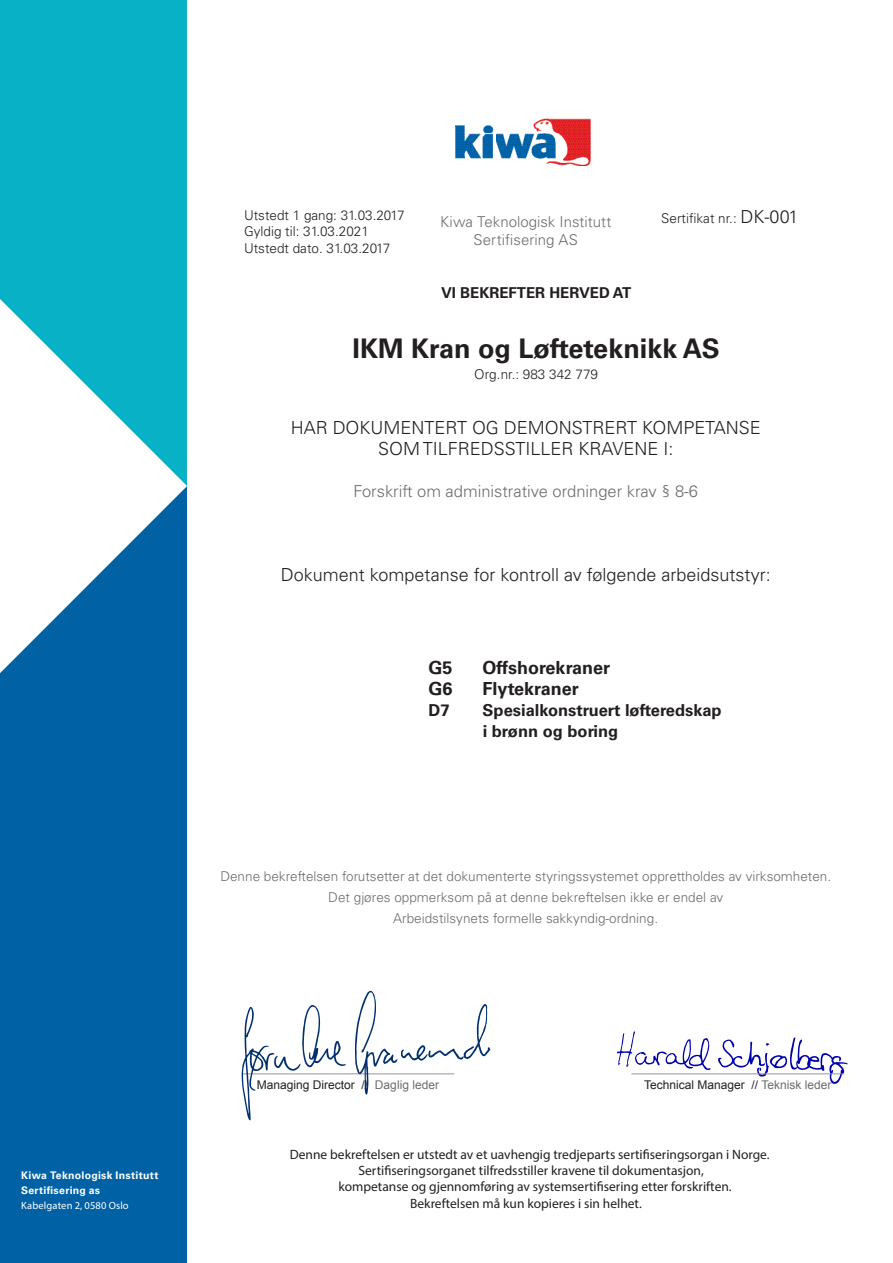
<style>
.page{position:relative;width:893px;height:1263px;background:#fff}
.page>*{position:absolute;margin:0;border:0;box-sizing:border-box;transform-origin:0 0}
.t1{font:700 27px "Univers LT Std";color:#231f20}
.t2{font:300 18px "Univers LT Std";color:#231f20}
.t3{font:700 18px "Univers LT Std";color:#231f20}
.t4{font:700 16.5px "Univers LT Std";color:#231f20}
.t5{font:300 16.5px "Univers LT Std";color:#6c6d70}
.explanation_text{font:300 15px "Univers LT Std";color:#6c6d70}
.t6{font:700 15px "Univers LT Std";color:#231f20}
.t7{font:13.5px "Myriad Pro";color:#231f20}
.t8{font:300 13.5px "Univers LT Std";color:#6c6d70}
.t9{font:300 13.5px "Univers LT Std";color:#231f20}
.t10{font:12px "Arial";color:#231f20}
.t11{font:700 10.5px/15px "Univers LT Std";letter-spacing:.025em;color:#fff}
.t12{font:10.5px "Myriad Pro";letter-spacing:.015em;color:#fff}
.s1{font-size:18px}
.s2{color:#6c6d70}
</style>
<div class="page">
<div style="left:0;top:486px;width:187px;height:777px;background:#0062a5"></div>
<div style="left:0;top:0;width:187px;height:486px;background:#09b1c7"></div>
<svg style="left:0;top:299px;width:187px;height:374px;fill:#fff"></svg>
<svg style="left:718px;top:1037px;width:130px;height:47px"></svg>
<svg style="left:617px;top:1031px;width:94px;height:39px"></svg>
<hr style="left:242px;top:1073px;width:212px;height:1px;background:#939598">
<hr style="left:631px;top:1073px;width:213px;height:1px;background:#939598">
<img style="left:456px;top:118px;width:135px;height:49px">
<svg style="left:355px;top:991px;width:135px;height:104px"></svg>
<svg style="left:242px;top:1005px;width:104px;height:115px"></svg>
<p class="t11" style="left:21px;top:1168px;width:139px">Kiwa Teknologisk Institutt<br>Sertifisering as</p>
<p class="t12" style="left:21px;top:1199px;width:109px">Kabelgaten 2, 0580 Oslo</p>
<p class="t9" style="left:244px;top:207px;width:162px">Utstedt 1 gang: 31.03.2017</p>
<p class="t9" style="left:244px;top:223px;width:126px">Gyldig til: 31.03.2021</p>
<p class="t9" style="left:244px;top:240px;width:148px">Utstedt dato. 31.03.2017</p>
<p class="explanation_text" style="left:440px;top:213px;width:173px">Kiwa Teknologisk Institutt</p>
<p class="explanation_text" style="left:474px;top:231px;width:106px">Sertifisering AS</p>
<p class="t6" style="left:441px;top:284px;width:192px">VI BEKREFTER HERVED AT</p>
<p class="t9" style="left:661px;top:211px;width:139px">Sertifikat nr.: <span class="s1">DK-001</span></p>
<p class="t1" style="left:353px;top:333px;width:369px">IKM Kran og Løfteteknikk AS</p>
<p class="t9" style="left:474px;top:366px;width:125px">Org.nr.: 983 342 779</p>
<p class="t2" style="left:291px;top:417px;width:471px">HAR DOKUMENTERT OG DEMONSTRERT KOMPETANSE</p>
<p class="t2" style="left:378px;top:438px;width:297px">SOM TILFREDSSTILLER KRAVENE I:</p>
<p class="t5" style="left:354px;top:481px;width:346px">Forskrift om administrative ordninger krav § 8-6</p>
<p class="t2" style="left:281px;top:564px;width:492px">Dokument kompetanse for kontroll av følgende arbeidsutstyr:</p>
<p class="t3" style="left:429px;top:657px;width:26px">G5</p>
<p class="t3" style="left:483px;top:657px;width:129px">Offshorekraner</p>
<p class="t3" style="left:429px;top:678px;width:26px">G6</p>
<p class="t3" style="left:483px;top:678px;width:98px">Flytekraner</p>
<p class="t4" style="left:429px;top:700px;width:23px">D7</p>
<p class="t4" style="left:483px;top:700px;width:241px">Spesialkonstruert løfteredskap</p>
<p class="t4" style="left:483px;top:721px;width:137px">i brønn og boring</p>
<p class="t8" style="left:220px;top:868px;width:612px">Denne bekreftelsen forutsetter at det dokumenterte styringssystemet opprettholdes av virksomheten.</p>
<p class="t8" style="left:328px;top:889px;width:396px">Det gjøres oppmerksom på at denne bekreftelsen ikke er endel av</p>
<p class="t8" style="left:393px;top:910px;width:267px">Arbeidstilsynets formelle sakkyndig-ordning.</p>
<p class="t10" style="left:257px;top:1076px;width:184px">Managing Director // <span class="s2">Daglig leder</span></p>
<p class="t10" style="left:644px;top:1076px;width:189px">Technical Manager // <span class="s2">Teknisk leder</span></p>
<p class="t7" style="left:290px;top:1146px;width:481px">Denne bekreftelsen er utstedt av et uavhengig tredjeparts sertifiseringsorgan i Norge.</p>
<p class="t7" style="left:358px;top:1162px;width:347px">Sertifiseringsorganet tilfredsstiller kravene til dokumentasjon,</p>
<p class="t7" style="left:338px;top:1178px;width:395px">kompetanse og gjennomføring av systemsertifisering etter forskriften.</p>
<p class="t7" style="left:410px;top:1195px;width:233px">Bekreftelsen må kun kopieres i sin helhet.</p>
</div>
